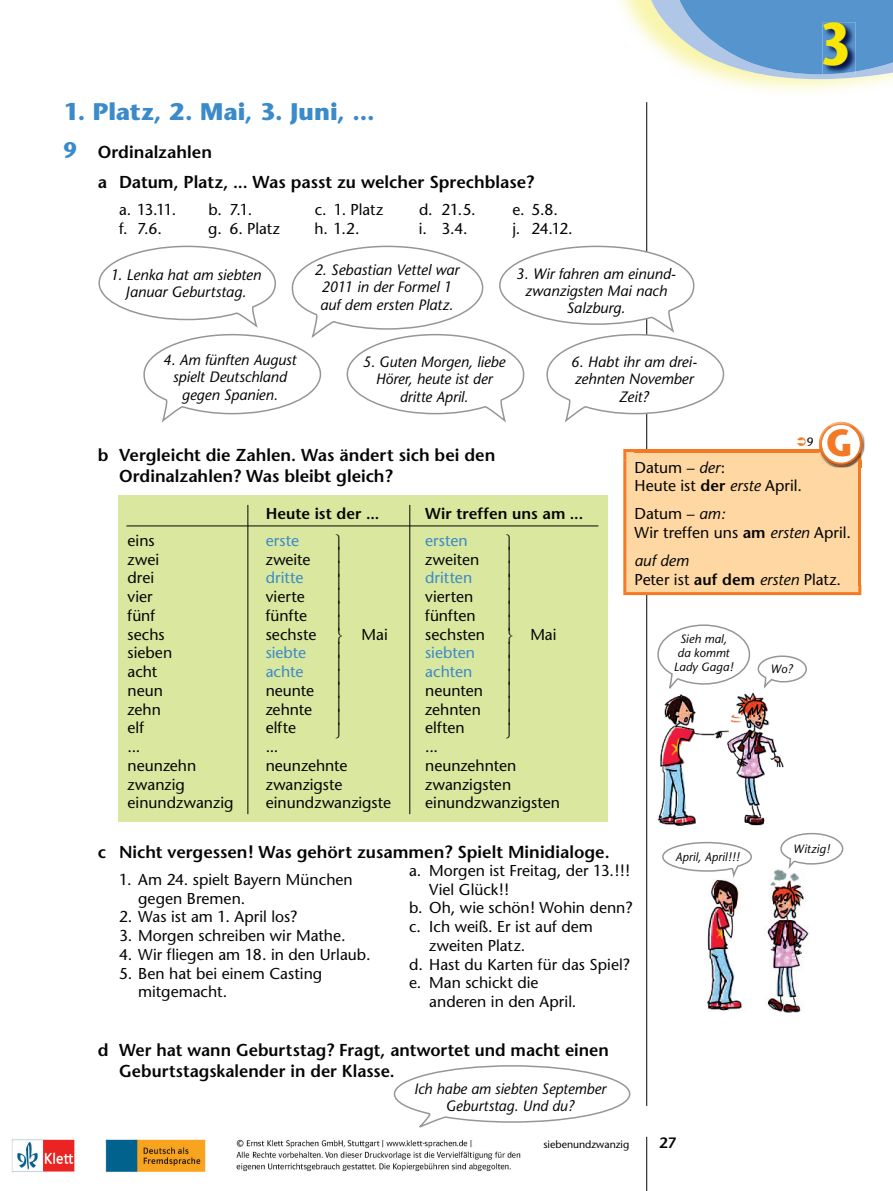
<style>
.page{position:relative;width:893px;height:1191px;background:#fff}
.page>*{position:absolute;margin:0;border:0;box-sizing:border-box;transform-origin:0 0}
.t1{font:700 60px "Stone Sans";color:#fae605;scale:.8 1}
.t2{font:700 37.8px "Stone Sans";color:#f47925;scale:.93 1}
.t3{font:700 24px "Stone Sans";color:#3b8ac9}
.t4{font:600 17.25px/21px "Stone Sans";color:#040504}
.t5{font:15.75px/18.8px "Stone Sans";color:#040504}
.t6{font:15.75px "Stone Sans";color:#3b8ac9}
.t7{font:600 15.75px "Stone Sans";letter-spacing:.005em;color:#040504}
.t8{font:italic 15px/17.2px "Stone Sans";color:#040504;text-align:center}
.t9{font:600 15px "Stone Sans";color:#040504}
.t10{font:italic 12px/14.2px "Stone Sans";letter-spacing:.01em;color:#040504;text-align:center}
.t11{font:12px "Stone Sans";color:#040504}
.t12{font:10.5px "Stone Sans";color:#040504}
.s1{font-weight:700;font-size:22.5px;color:#3b8ac9}
.s2{font-style:italic}
.s3{font-weight:600}
</style>
<div class="page">
<hr style="left:646px;top:102px;width:1px;height:1004px;background:#040504">
<hr style="left:646px;top:1136px;width:1px;height:55px;background:#040504">
<svg style="left:651px;top:0;width:242px;height:79px;background:#85b0d3"></svg>
<img style="left:823px;top:22px;width:33px;height:52px">
<div style="left:119px;top:496px;width:489px;height:326px;background:#d9e79f"></div>
<img style="left:707px;top:868px;width:102px;height:145px">
<svg style="left:393px;top:1065px;width:238px;height:63px"></svg>
<img style="left:863px;top:434px;width:2px;height:20px">
<img style="left:657px;top:738px;width:127px;height:88px">
<svg style="left:662px;top:841px;width:91px;height:35px"></svg>
<svg style="left:780px;top:832px;width:64px;height:36px"></svg>
<hr style="left:409px;top:505px;width:1px;height:309px;background:#040504">
<hr style="left:247px;top:505px;width:1px;height:309px;background:#040504">
<img style="left:11px;top:1139px;width:510px;height:33px">
<svg style="left:98px;top:245px;width:765px;height:493px"></svg>
<h3 class="t3" style="left:64px;top:102px;width:312px">1. Platz, 2. Mai, 3. Juni, ...</h3>
<p class="t4" style="left:98px;top:139px;width:438px;line-height:29.5px;text-indent:-34px"><span class="s1">9</span> Ordinalzahlen<br>a Datum, Platz, ... Was passt zu welcher Sprechblase?</p>
<p class="t5" style="left:119px;top:202px;width:59px">a. 13.11.</p>
<p class="t5" style="left:208px;top:202px;width:45px">b. 7.1.</p>
<p class="t5" style="left:315px;top:202px;width:70px">c. 1. Platz</p>
<p class="t5" style="left:419px;top:202px;width:58px">d. 21.5.</p>
<p class="t5" style="left:512px;top:202px;width:47px">e. 5.8.</p>
<p class="t5" style="left:119px;top:220px;width:44px">f. 7.6.</p>
<p class="t5" style="left:208px;top:220px;width:73px">g. 6. Platz</p>
<p class="t5" style="left:315px;top:220px;width:46px">h. 1.2.</p>
<p class="t5" style="left:419px;top:220px;width:50px">i. 3.4.</p>
<p class="t5" style="left:512px;top:220px;width:62px">j. 24.12.</p>
<p class="t8" style="left:111px;top:268px;width:152px">1. Lenka hat am siebten<br>Januar Geburtstag.</p>
<p class="t8" style="left:314px;top:263px;width:146px">2. Sebastian Vettel war<br>2011 in der Formel 1 auf dem ersten Platz.</p>
<p class="t8" style="left:516px;top:267px;width:162px">3. Wir fahren am einund&shy;zwanzigsten Mai nach<br>Salzburg.</p>
<p class="t8" style="left:163px;top:353px;width:135px">4. Am fünften August spielt Deutschland gegen Spanien.</p>
<p class="t8" style="left:363px;top:355px;width:144px">5. Guten Morgen, liebe<br>Hörer, heute ist der dritte April.</p>
<p class="t8" style="left:571px;top:355px;width:128px">6. Habt ihr am drei&shy;zehnten November<br>Zeit?</p>
<h1 class="t1" style="left:820px;top:21px;width:39px">3</h1>
<p class="t11" style="left:807px;top:437px;width:8px">9</p>
<h2 class="t2" style="left:826px;top:428px;width:30px">G</h2>
<p class="t4" style="left:119px;top:446px;width:378px;text-indent:-21px">b Vergleicht die Zahlen. Was ändert sich bei den<br>Ordinalzahlen? Was bleibt gleich?</p>
<p class="t7" style="left:266px;top:507px;width:115px">Heute ist der ...</p>
<p class="t7" style="left:425px;top:507px;width:159px">Wir treffen uns am ...</p>
<p class="t5" style="left:128px;top:532px;width:29px">eins</p>
<p class="t6" style="left:266px;top:534px;width:35px">erste</p>
<p class="t6" style="left:425px;top:534px;width:44px">ersten</p>
<p class="t5" style="left:128px;top:551px;width:33px">zwei</p>
<p class="t5" style="left:266px;top:551px;width:46px">zweite</p>
<p class="t5" style="left:425px;top:551px;width:56px">zweiten</p>
<p class="t5" style="left:128px;top:570px;width:28px">drei</p>
<p class="t6" style="left:266px;top:572px;width:39px">dritte</p>
<p class="t6" style="left:425px;top:572px;width:49px">dritten</p>
<p class="t5" style="left:128px;top:589px;width:27px">vier</p>
<p class="t5" style="left:266px;top:589px;width:40px">vierte</p>
<p class="t5" style="left:425px;top:589px;width:50px">vierten</p>
<p class="t5" style="left:128px;top:607px;width:29px">fünf</p>
<p class="t5" style="left:266px;top:607px;width:43px">fünfte</p>
<p class="t5" style="left:425px;top:607px;width:52px">fünften</p>
<p class="t5" style="left:128px;top:626px;width:39px">sechs</p>
<p class="t5" style="left:266px;top:626px;width:52px">sechste</p>
<p class="t5" style="left:362px;top:626px;width:28px">Mai</p>
<p class="t5" style="left:425px;top:626px;width:61px">sechsten</p>
<p class="t5" style="left:530px;top:626px;width:28px">Mai</p>
<p class="t5" style="left:128px;top:645px;width:46px">sieben</p>
<p class="t6" style="left:266px;top:647px;width:42px">siebte</p>
<p class="t6" style="left:425px;top:647px;width:51px">siebten</p>
<p class="t5" style="left:128px;top:664px;width:31px">acht</p>
<p class="t6" style="left:266px;top:665px;width:39px">achte</p>
<p class="t6" style="left:425px;top:665px;width:49px">achten</p>
<p class="t5" style="left:128px;top:682px;width:37px">neun</p>
<p class="t5" style="left:266px;top:682px;width:50px">neunte</p>
<p class="t5" style="left:425px;top:682px;width:59px">neunten</p>
<p class="t5" style="left:128px;top:701px;width:35px">zehn</p>
<p class="t5" style="left:266px;top:701px;width:48px">zehnte</p>
<p class="t5" style="left:425px;top:701px;width:57px">zehnten</p>
<p class="t5" style="left:128px;top:720px;width:18px">elf</p>
<p class="t5" style="left:266px;top:720px;width:32px">elfte</p>
<p class="t5" style="left:425px;top:720px;width:41px">elften</p>
<p class="t5" style="left:128px;top:739px;width:14px">...</p>
<p class="t5" style="left:266px;top:739px;width:14px">...</p>
<p class="t5" style="left:425px;top:739px;width:14px">...</p>
<p class="t5" style="left:128px;top:757px;width:70px">neunzehn</p>
<p class="t5" style="left:266px;top:757px;width:83px">neunzehnte</p>
<p class="t5" style="left:425px;top:757px;width:93px">neunzehnten</p>
<p class="t5" style="left:128px;top:776px;width:59px">zwanzig</p>
<p class="t5" style="left:266px;top:776px;width:78px">zwanzigste</p>
<p class="t5" style="left:425px;top:776px;width:88px">zwanzigsten</p>
<p class="t5" style="left:128px;top:795px;width:107px">einundzwanzig</p>
<p class="t5" style="left:266px;top:795px;width:127px">einundzwanzigste</p>
<p class="t5" style="left:425px;top:795px;width:136px">einundzwanzigsten</p>
<p class="t4" style="left:98px;top:843px;width:513px">c Nicht vergessen! Was gehört zusammen? Spielt Minidialoge.</p>
<p class="t5" style="left:138px;top:871px;width:216px;text-indent:-19px">1. Am 24. spielt Bayern München gegen Bremen.</p>
<p class="t5" style="left:119px;top:909px;width:180px">2. Was ist am 1. April los?</p>
<p class="t5" style="left:119px;top:928px;width:228px">3. Morgen schreiben wir Mathe.</p>
<p class="t5" style="left:119px;top:946px;width:253px">4. Wir fliegen am 18. in den Urlaub.</p>
<p class="t5" style="left:138px;top:965px;width:186px;text-indent:-19px">5. Ben hat bei einem Casting mitgemacht.</p>
<p class="t5" style="left:634px;top:459px;width:169px">Datum – <span class="s2">der</span>:<br>Heute ist <span class="s3">der</span> <span class="s2">erste</span> April.</p>
<p class="t5" style="left:634px;top:506px;width:218px">Datum – <span class="s2">am:<br></span>Wir treffen uns <span class="s3">am</span> <span class="s2">ersten</span> April.</p>
<p class="t5" style="left:634px;top:553px;width:208px"><span class="s2">auf dem<br></span>Peter ist <span class="s3">auf dem</span> <span class="s2">ersten</span> Platz.</p>
<p class="t10" style="left:674px;top:632px;width:61px">Sieh mal, da kommt<br>Lady Gaga!</p>
<p class="t10" style="left:771px;top:663px;width:24px">Wo?</p>
<p class="t10" style="left:793px;top:843px;width:38px">Witzig!</p>
<p class="t10" style="left:675px;top:850px;width:65px">April, April!!!</p>
<p class="t5" style="left:409px;top:862px;width:222px">a. Morgen ist Freitag, der 13.!!!</p>
<p class="t5" style="left:429px;top:881px;width:81px">Viel Glück!!</p>
<p class="t5" style="left:409px;top:900px;width:225px">b. Oh, wie schön! Wohin denn?</p>
<p class="t5" style="left:409px;top:919px;width:185px">c. Ich weiß. Er ist auf dem</p>
<p class="t5" style="left:429px;top:937px;width:98px">zweiten Platz.</p>
<p class="t5" style="left:409px;top:956px;width:223px">d. Hast du Karten für das Spiel?</p>
<p class="t5" style="left:409px;top:975px;width:131px">e. Man schickt die</p>
<p class="t5" style="left:429px;top:994px;width:149px">anderen in den April.</p>
<p class="t4" style="left:119px;top:1041px;width:491px;text-indent:-21px">d Wer hat wann Geburtstag? Fragt, antwortet und macht einen<br>Geburtstagskalender in der Klasse.</p>
<p class="t8" style="left:414px;top:1081px;width:193px">Ich habe am siebten September<br>Geburtstag. Und du?</p>
<p class="t12" style="left:544px;top:1140px;width:87px">siebenundzwanzig</p>
<p class="t9" style="left:659px;top:1137px;width:19px">27</p>
</div>
